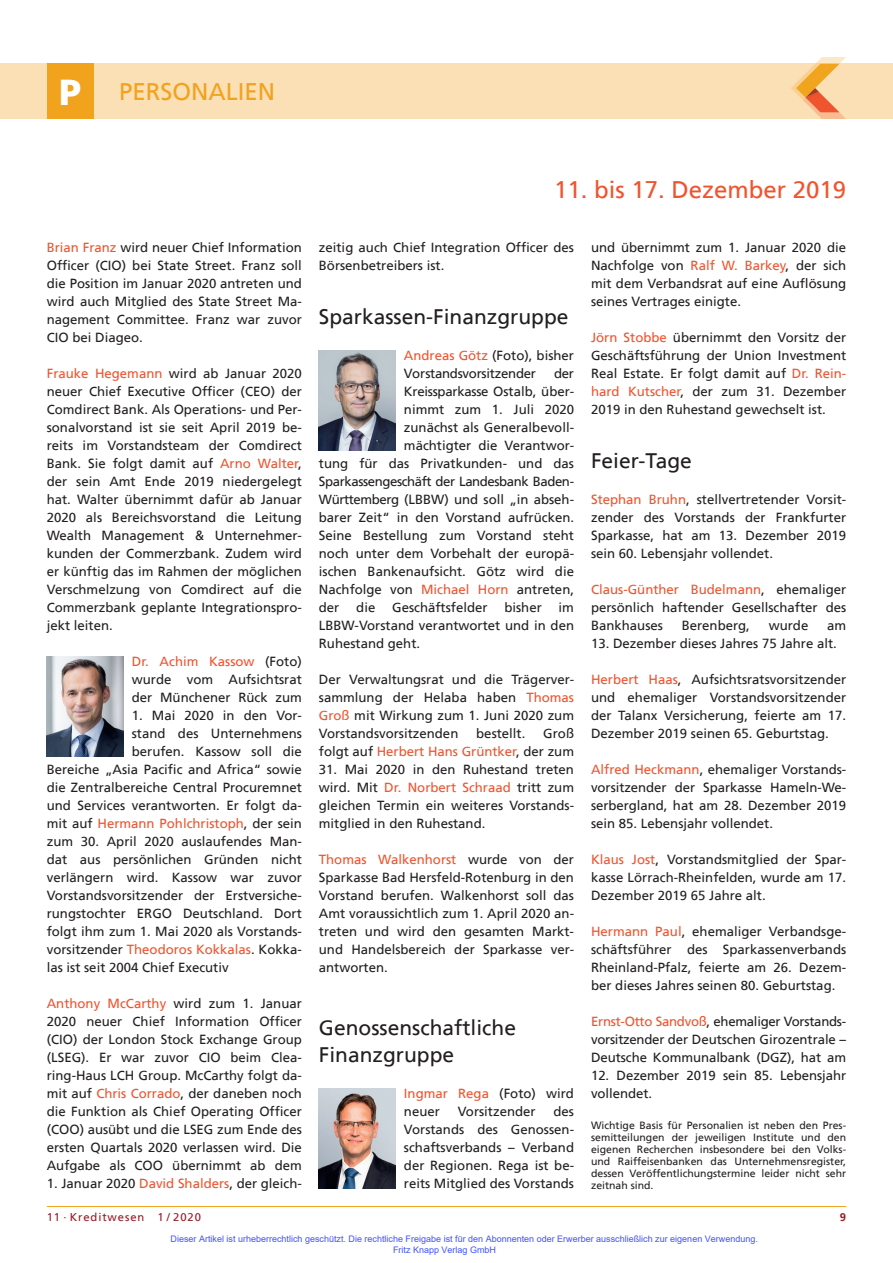
<style>
.page{position:relative;width:893px;height:1263px;background:#fff}
.page>*{position:absolute;margin:0;border:0;box-sizing:border-box;transform-origin:0 0}
.t1{font:24px "Frutiger";color:#f0542e}
.t2{font:24px "Frutiger";color:#f1a31e}
.t3{font:21px/27px "Frutiger";color:#231f20}
.t4{font:13.2px/18px "Frutiger";color:#231f20;text-align:justify}
.t5{font:13.2px "Frutiger";letter-spacing:-.03em;color:#231f20}
.t6{font:13.2px "Frutiger";color:#f0542e}
.t7{font:13.2px "Frutiger";letter-spacing:-.02em;color:#231f20}
.t8{font:11.25px "Frutiger";letter-spacing:.08em;color:#981a26}
.t9{font:700 11.25px "Frutiger";color:#981a26}
.t10{font:10.5px/12px "Frutiger";color:#231f20;text-align:justify}
.t11{font:9px/10.8px "Arial";color:#4054ff}
.s1{font-weight:900;font-size:36px;color:#fff}
.s2{color:#f0542e}
.s3{color:#231f20}
</style>
<div class="page">
<div style="left:0;top:64px;width:893px;height:55px;background:#fbdfb5"></div>
<svg style="left:791px;top:57px;width:55px;height:62px"></svg>
<hr style="left:47px;top:1206px;width:799px;height:1px;background:#f1a31e">
<div style="left:47px;top:64px;width:47px;height:55px;background:#f1a31e"></div>
<img style="left:47px;top:656px;width:76px;height:100px">
<img style="left:319px;top:350px;width:76px;height:100px">
<img style="left:319px;top:1088px;width:76px;height:100px">
<h1 class="t2" style="left:59px;top:81px;width:217px"><span class="s1">P</span> PERSONALIEN</h1>
<h1 class="t1" style="left:554px;top:179px;width:294px">11. bis 17. Dezember 2019</h1>
<p class="t4" style="left:47px;top:239px;width:257px"><span class="s2">Brian Franz</span> wird neuer Chief Information Officer (CIO) bei State Street. Franz soll die Position im Januar 2020 antreten und wird auch Mitglied des State Street Ma&shy;nagement Committee. Franz war zuvor CIO bei Diageo.</p>
<p class="t4" style="left:47px;top:365px;width:257px"><span class="s2">Frauke Hegemann</span> wird ab Januar 2020 neuer Chief Executive Officer (CEO) der Comdirect Bank. Als Operations- und Per&shy;sonalvorstand ist sie seit April 2019 be&shy;reits im Vorstandsteam der Comdirect Bank. Sie folgt damit auf <span class="s2">Arno Walter</span>, der sein Amt Ende 2019 niedergelegt hat. Walter übernimmt dafür ab Januar 2020 als Bereichsvorstand die Leitung Wealth Management &amp; Unternehmer&shy;kunden der Commerzbank. Zudem wird er künftig das im Rahmen der möglichen Verschmelzung von Comdirect auf die Commerzbank geplante Integrationspro&shy;jekt leiten.</p>
<p class="t4" style="left:132px;top:653px;width:172px"><span class="s2">Dr. Achim Kassow</span> (Foto) wurde vom Aufsichtsrat der Münchener Rück zum</p>
<p class="t4" style="left:132px;top:707px;width:172px">1. Mai 2020 in den Vor-</p>
<p class="t4" style="left:132px;top:725px;width:172px">stand des Unternehmens</p>
<p class="t4" style="left:132px;top:743px;width:172px">berufen. Kassow soll die</p>
<p class="t4" style="left:47px;top:761px;width:257px">Bereiche „Asia Pacific and Africa“ sowie</p>
<p class="t4" style="left:47px;top:779px;width:257px">die Zentralbereiche Central Procuremnet</p>
<p class="t4" style="left:47px;top:797px;width:257px">und Services verantworten. Er folgt da-</p>
<p class="t6" style="left:47px;top:817px;width:257px"><span class="s3">mit auf</span> Hermann Pohlchristoph<span class="s3">, der sein</span></p>
<p class="t4" style="left:47px;top:833px;width:257px">zum 30. April 2020 auslaufendes Man-</p>
<p class="t4" style="left:47px;top:851px;width:257px">dat aus persönlichen Gründen nicht</p>
<p class="t4" style="left:47px;top:869px;width:257px">verlängern wird. Kassow war zuvor</p>
<p class="t4" style="left:47px;top:887px;width:257px">Vorstandsvorsitzender der Erstversiche-</p>
<p class="t4" style="left:47px;top:905px;width:257px">rungstochter ERGO Deutschland. Dort</p>
<p class="t4" style="left:47px;top:923px;width:257px">folgt ihm zum 1. Mai 2020 als Vorstands-</p>
<p class="t4" style="left:47px;top:941px;width:257px">vorsitzender <span class="s2">Theodoros Kokkalas</span>. Kokka-</p>
<p class="t4" style="left:47px;top:959px;width:183px">las ist seit 2004 Chief Executiv</p>
<p class="t4" style="left:47px;top:995px;width:257px"><span class="s2">Anthony McCarthy</span> wird zum 1. Januar 2020 neuer Chief Information Officer (CIO) der London Stock Exchange Group (LSEG). Er war zuvor CIO beim Clea&shy;ring-Haus LCH Group. McCarthy folgt da&shy;mit auf <span class="s2">Chris Corrado</span>, der daneben noch die Funktion als Chief Operating Officer (COO) ausübt und die LSEG zum Ende des ersten Quartals 2020 verlassen wird. Die Aufgabe als COO übernimmt ab dem</p>
<p class="t4" style="left:47px;top:1175px;width:257px">1. Januar 2020 <span class="s2">David Shalders</span>, der gleich-</p>
<p class="t4" style="left:319px;top:239px;width:257px">zeitig auch Chief Integration Officer des<br>Börsenbetreibers ist.</p>
<h2 class="t3" style="left:319px;top:304px;width:251px">Sparkassen-Finanzgruppe</h2>
<p class="t4" style="left:404px;top:347px;width:172px"><span class="s2">Andreas Götz</span> (Foto), bisher<br>Vorstandsvorsitzender</p>
<p class="t4" style="left:554px;top:365px;width:22px">der</p>
<p class="t7" style="left:404px;top:385px;width:172px">Kreissparkasse Ostalb, über-</p>
<p class="t4" style="left:404px;top:401px;width:172px">nimmt zum 1. Juli 2020</p>
<p class="t4" style="left:404px;top:419px;width:172px">zunächst als Generalbevoll-</p>
<p class="t4" style="left:404px;top:437px;width:172px">mächtigter die Verantwor-</p>
<p class="t4" style="left:319px;top:455px;width:257px">tung für das Privatkunden- und das</p>
<p class="t5" style="left:319px;top:475px;width:257px">Sparkassengeschäft der Landesbank Baden-</p>
<p class="t4" style="left:319px;top:491px;width:257px">Württemberg (LBBW) und soll „in abseh-</p>
<p class="t4" style="left:319px;top:509px;width:257px">barer Zeit“ in den Vorstand aufrücken.</p>
<p class="t4" style="left:319px;top:527px;width:257px">Seine Bestellung zum Vorstand steht</p>
<p class="t4" style="left:319px;top:545px;width:257px">noch unter dem Vorbehalt der europä-</p>
<p class="t4" style="left:319px;top:563px;width:257px">ischen Bankenaufsicht. Götz wird die</p>
<p class="t4" style="left:319px;top:581px;width:257px">Nachfolge von <span class="s2">Michael Horn</span> antreten,</p>
<p class="t4" style="left:319px;top:599px;width:22px">der</p>
<p class="t4" style="left:356px;top:599px;width:21px">die</p>
<p class="t4" style="left:392px;top:599px;width:97px">Geschäftsfelder</p>
<p class="t4" style="left:504px;top:599px;width:39px">bisher</p>
<p class="t4" style="left:319px;top:599px;width:257px;text-indent:240px">im LBBW-Vorstand verantwortet und in den Ruhestand geht.</p>
<p class="t4" style="left:319px;top:671px;width:257px">Der Verwaltungsrat und die Trägerver&shy;sammlung der Helaba haben <span class="s2">Thomas Groß</span> mit Wirkung zum 1. Juni 2020 zum Vorstandsvorsitzenden</p>
<p class="t4" style="left:319px;top:725px;width:257px;text-align:right">Groß<br>folgt auf <span class="s2">Herbert Hans Grüntker</span>, der zum</p>
<p class="t4" style="left:319px;top:761px;width:257px">31. Mai 2020 in den Ruhestand treten wird. Mit <span class="s2">Dr. Norbert Schraad</span> tritt zum gleichen Termin ein weiteres Vorstands&shy;mitglied in den Ruhestand.</p>
<p class="t4" style="left:319px;top:851px;width:257px"><span class="s2">Thomas Walkenhorst</span> wurde von der Sparkasse Bad Hersfeld-Rotenburg in den Vorstand berufen. Walkenhorst soll das Amt voraussichtlich zum 1. April 2020 an&shy;treten und wird den gesamten Markt&shy;und Handelsbereich der Sparkasse ver&shy;antworten.</p>
<p class="t4" style="left:476px;top:725px;width:51px">bestellt.</p>
<h2 class="t3" style="left:319px;top:1015px;width:199px">Genossenschaftliche<br>Finanzgruppe</h2>
<p class="t4" style="left:404px;top:1085px;width:172px"><span class="s2">Ingmar Rega</span> (Foto) wird neuer</p>
<p class="t4" style="left:404px;top:1103px;width:172px;text-indent:150px">des Vorstands des Genossen&shy;schaftsverbands – Verband der Regionen. Rega ist be&shy;reits Mitglied des Vorstands</p>
<p class="t4" style="left:458px;top:1103px;width:79px">Vorsitzender</p>
<p class="t4" style="left:591px;top:239px;width:257px">und übernimmt zum 1. Januar 2020 die Nachfolge von <span class="s2">Ralf W. Barkey</span>, der sich mit dem Verbandsrat auf eine Auflösung seines Vertrages einigte.</p>
<p class="t4" style="left:591px;top:329px;width:257px"><span class="s2">Jörn Stobbe</span> übernimmt den Vorsitz der Geschäftsführung der Union Investment Real Estate. Er folgt damit auf <span class="s2">Dr. Rein&shy;hard Kutscher</span>, der zum 31. Dezember 2019 in den Ruhestand gewechselt ist.</p>
<h2 class="t3" style="left:591px;top:448px;width:102px">Feier-Tage</h2>
<p class="t4" style="left:591px;top:491px;width:257px"><span class="s2">Stephan Bruhn</span>, stellvertretender Vorsit&shy;zender des Vorstands der Frankfurter Sparkasse, hat am 13. Dezember 2019 sein 60. Lebensjahr vollendet.</p>
<p class="t4" style="left:591px;top:581px;width:257px"><span class="s2">Claus-Günther Budelmann</span>, ehemaliger persönlich haftender Gesellschafter des Bankhauses</p>
<p class="t4" style="left:682px;top:617px;width:70px">Berenberg,</p>
<p class="t4" style="left:769px;top:617px;width:41px">wurde</p>
<p class="t4" style="left:827px;top:617px;width:21px">am</p>
<p class="t4" style="left:591px;top:635px;width:247px">13. Dezember dieses Jahres 75 Jahre alt.</p>
<p class="t4" style="left:591px;top:671px;width:257px"><span class="s2">Herbert Haas</span>, Aufsichtsratsvorsitzender und ehemaliger Vorstandsvorsitzender der Talanx Versicherung, feierte am 17.<br>Dezember 2019 seinen 65. Geburtstag.</p>
<p class="t4" style="left:591px;top:761px;width:257px"><span class="s2">Alfred Heckmann</span>, ehemaliger Vorstands&shy;vorsitzender der Sparkasse Hameln-We&shy;serbergland, hat am 28. Dezember 2019 sein 85. Lebensjahr vollendet.</p>
<p class="t4" style="left:591px;top:851px;width:257px"><span class="s2">Klaus Jost</span>, Vorstandsmitglied der Spar&shy;kasse Lörrach-Rheinfelden, wurde am 17.<br>Dezember 2019 65 Jahre alt.</p>
<p class="t4" style="left:591px;top:923px;width:257px"><span class="s2">Hermann Paul</span>, ehemaliger Verbandsge&shy;schäftsführer des Sparkassenverbands Rheinland-Pfalz, feierte am 26. Dezem&shy;ber dieses Jahres seinen 80. Geburtstag.</p>
<p class="t4" style="left:591px;top:1013px;width:257px"><span class="s2">Ernst-Otto Sandvoß</span>, ehemaliger Vorstands&shy;vorsitzender der Deutschen Girozentrale – Deutsche Kommunalbank (DGZ), hat am</p>
<p class="t4" style="left:591px;top:1067px;width:257px">12. Dezember 2019 sein 85. Lebensjahr vollendet.</p>
<p class="t10" style="left:591px;top:1119px;width:257px">Wichtige Basis für Personalien ist neben den Pres&shy;semitteilungen der jeweiligen Institute und den eigenen Recherchen insbesondere bei den Volks&shy;und Raiffeisenbanken das Unternehmensregister, dessen Veröffentlichungstermine leider nicht sehr zeitnah sind.</p>
<p class="t8" style="left:47px;top:1211px;width:156px">11 · Kreditwesen 1 / 2020</p>
<p class="t9" style="left:840px;top:1211px;width:8px">9</p>
<p class="t11" style="left:393px;top:1233px;width:366px;text-indent:-223px">Dieser Artikel ist urheberrechtlich geschützt. Die rechtliche Freigabe ist für den Abonnenten oder Erwerber ausschließlich zur eigenen Verwendung.<br>Fritz Knapp Verlag GmbH</p>
</div>
